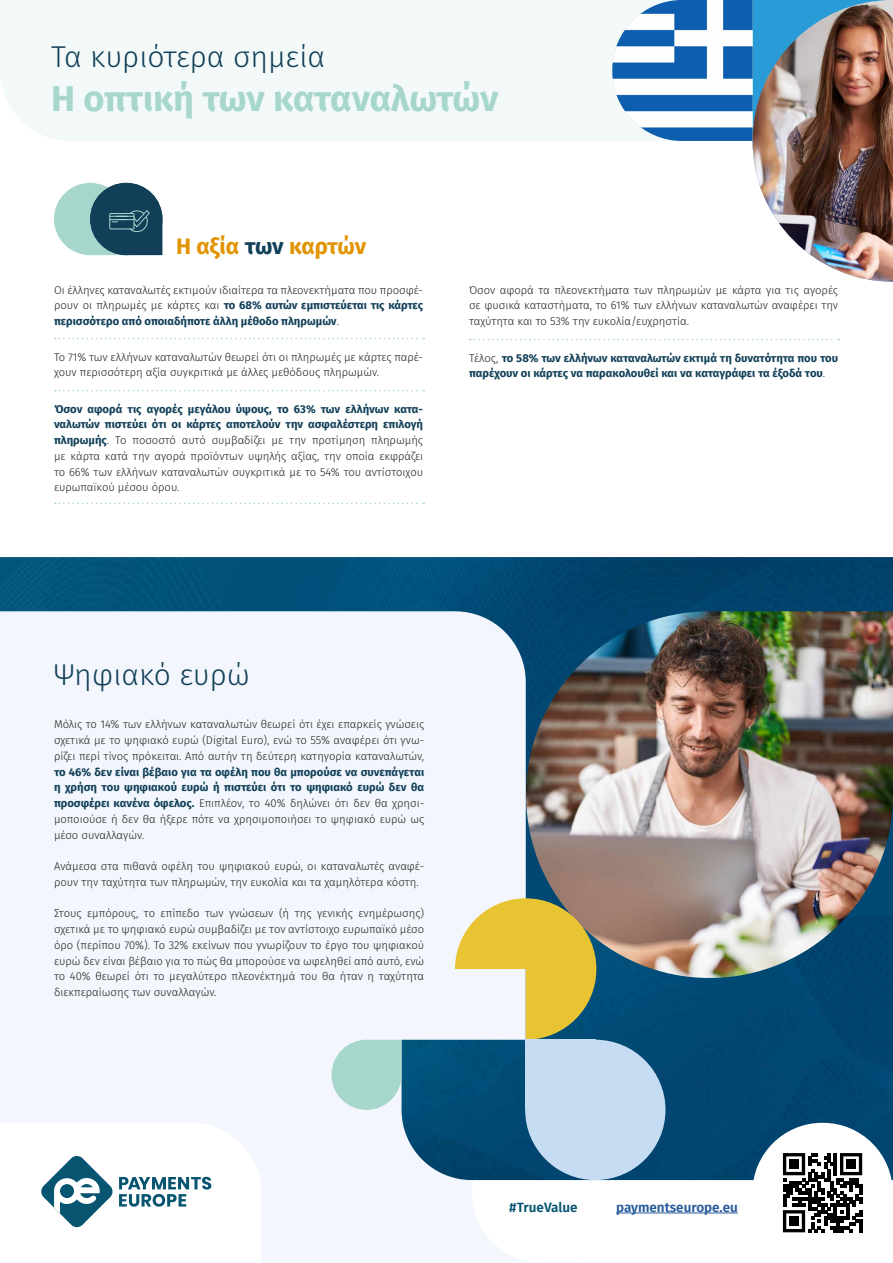
<style>
.page{position:relative;width:893px;height:1263px;background:#fff}
.page>*{position:absolute;margin:0;border:0;box-sizing:border-box;transform-origin:0 0}
.t1{font:700 36px "Fira Sans";letter-spacing:-.01em;color:#a6d6cc}
.t2{font:300 30px "Fira Sans";color:#103f57}
.t3{font:700 22.5px "Fira Sans";letter-spacing:-.01em;color:#e19402}
.t4{font:600 13.5px "Fira Sans";color:#275b9b}
.t5{font:600 13.5px "Fira Sans";color:#075571}
.t6{font:300 11.25px/15.8px "Fira Sans";color:#1d1d1b;text-align:justify}
.t7{font:700 11.25px/15.8px "Fira Sans";color:#103f57;text-align:justify}
.s1{color:#103f57}
.s2{font-weight:700;color:#103f57}
.s3{font-weight:300;color:#1d1d1b}
</style>
<div class="page">
<div style="left:596px;top:978px;width:297px;height:62px;background:#004972"></div>
<img style="left:0;top:557px;width:893px;height:54px">
<div style="left:261px;top:1156px;width:211px;height:107px;background:#f3f7fd"></div>
<svg style="left:472px;top:1180px;width:140px;height:83px"></svg>
<hr style="left:616px;top:1212px;width:122px;height:1px;background:#275b9b">
<div style="left:0;top:611px;width:526px;height:545px;background:#f3f7fd"></div>
<svg style="left:55px;top:338px;width:369px;height:1px"></svg>
<svg style="left:55px;top:390px;width:369px;height:1px"></svg>
<svg style="left:55px;top:503px;width:369px;height:1px"></svg>
<svg style="left:54px;top:183px;width:108px;height:72px;background:#5f8993"></svg>
<img style="left:526px;top:611px;width:367px;height:367px">
<img style="left:402px;top:1040px;width:491px;height:140px">
<svg style="left:332px;top:1040px;width:70px;height:70px;background:#b1dad3"></svg>
<svg style="left:752px;top:1123px;width:141px;height:110px"></svg>
<div style="left:789px;top:1159px;width:10px;height:10px;background:#000"></div>
<div style="left:846px;top:1159px;width:10px;height:10px;background:#000"></div>
<div style="left:789px;top:1216px;width:10px;height:10px;background:#000"></div>
<svg style="left:455px;top:898px;width:141px;height:142px"></svg>
<div style="left:0;top:0;width:612px;height:141px;background:#f3f9f8"></div>
<svg style="left:470px;top:339px;width:369px;height:1px"></svg>
<div style="left:525px;top:1040px;width:140px;height:140px;background:#c6dcf3;border-radius:50%"></div>
<div style="left:525px;top:1040px;width:70px;height:70px;background:#c6dcf3"></div>
<svg style="left:612px;top:0;width:141px;height:151px"></svg>
<img style="left:753px;top:0;width:140px;height:282px">
<svg style="left:0;top:1123px;width:261px;height:105px"></svg>
<h2 class="t2" style="left:51px;top:36px;width:276px">Τα κυριότερα σημεία</h2>
<h1 class="t1" style="left:51px;top:68px;width:449px">Η οπτική των καταναλωτών</h1>
<h3 class="t3" style="left:176px;top:227px;width:192px">Η αξία <span class="s1">των</span> καρτών</h3>
<p class="t6" style="left:54px;top:282px;width:371px">Οι έλληνες καταναλωτές εκτιμούν ιδιαίτερα τα πλεονεκτήματα που προσφέ&shy;ρουν οι πληρωμές με κάρτες και <span class="s2">το 68% αυτών εμπιστεύεται τις κάρτες περισσότερο από οποιαδήποτε άλλη μέθοδο πληρωμών</span>.</p>
<p class="t6" style="left:54px;top:349px;width:371px">Το 71% των ελλήνων καταναλωτών θεωρεί ότι οι πληρωμές με κάρτες παρέ&shy;χουν περισσότερη αξία συγκριτικά με άλλες μεθόδους πληρωμών.</p>
<p class="t6" style="left:54px;top:401px;width:371px"><span class="s2">Όσον αφορά τις αγορές μεγάλου ύψους, το 63% των ελλήνων κατα&shy;ναλωτών πιστεύει ότι οι κάρτες αποτελούν την ασφαλέστερη επιλογή πληρωμής</span>. Το ποσοστό αυτό συμβαδίζει με την προτίμηση πληρωμής με κάρτα κατά την αγορά προϊόντων υψηλής αξίας, την οποία εκφράζει το 66% των ελλήνων καταναλωτών συγκριτικά με το 54% του αντίστοιχου ευρωπαϊκού μέσου όρου.</p>
<p class="t6" style="left:469px;top:282px;width:371px">Όσον αφορά τα πλεονεκτήματα των πληρωμών με κάρτα για τις αγορές σε φυσικά καταστήματα, το 61% των ελλήνων καταναλωτών αναφέρει την ταχύτητα και το 53% την ευκολία/ευχρηστία.</p>
<p class="t7" style="left:469px;top:349px;width:371px"><span class="s3">Τέλος,</span> το 58% των ελλήνων καταναλωτών εκτιμά τη δυνατότητα που του παρέχουν οι κάρτες να παρακολουθεί και να καταγράφει τα έξοδά του<span class="s3">.</span></p>
<h2 class="t2" style="left:54px;top:653px;width:198px">Ψηφιακό ευρώ</h2>
<p class="t6" style="left:54px;top:716px;width:372px">Μόλις το 14% των ελλήνων καταναλωτών θεωρεί ότι έχει επαρκείς γνώσεις σχετικά με το ψηφιακό ευρώ (Digital Euro), ενώ το 55% αναφέρει ότι γνω&shy;ρίζει περί τίνος πρόκειται. Από αυτήν τη δεύτερη κατηγορία καταναλωτών,</p>
<p class="t7" style="left:54px;top:763px;width:372px">το 46% δεν είναι βέβαιο για τα οφέλη που θα μπορούσε να συνεπάγεται η χρήση του ψηφιακού ευρώ ή πιστεύει ότι το ψηφιακό ευρώ δεν θα προσφέρει κανένα όφελος. <span class="s3">Επιπλέον, το 40% δηλώνει ότι δεν θα χρησι&shy;μοποιούσε ή δεν θα ήξερε πότε να χρησιμοποιήσει το ψηφιακό ευρώ ως μέσο συναλλαγών.</span></p>
<p class="t6" style="left:54px;top:858px;width:372px">Ανάμεσα στα πιθανά οφέλη του ψηφιακού ευρώ, οι καταναλωτές αναφέ&shy;ρουν την ταχύτητα των πληρωμών, την ευκολία και τα χαμηλότερα κόστη.</p>
<p class="t6" style="left:54px;top:905px;width:372px">Στους εμπόρους, το επίπεδο των γνώσεων (ή της γενικής ενημέρωσης) σχετικά με το ψηφιακό ευρώ συμβαδίζει με τον αντίστοιχο ευρωπαϊκό μέσο όρο (περίπου 70%). Το 32% εκείνων που γνωρίζουν το έργο του ψηφιακού ευρώ δεν είναι βέβαιο για το πώς θα μπορούσε να ωφεληθεί από αυτό, ενώ το 40% θεωρεί ότι το μεγαλύτερο πλεονέκτημά του θα ήταν η ταχύτητα διεκπεραίωσης των συναλλαγών.</p>
<p class="t5" style="left:509px;top:1196px;width:70px">#TrueValue</p>
<p class="t4" style="left:616px;top:1196px;width:123px">paymentseurope.eu</p>
</div>
